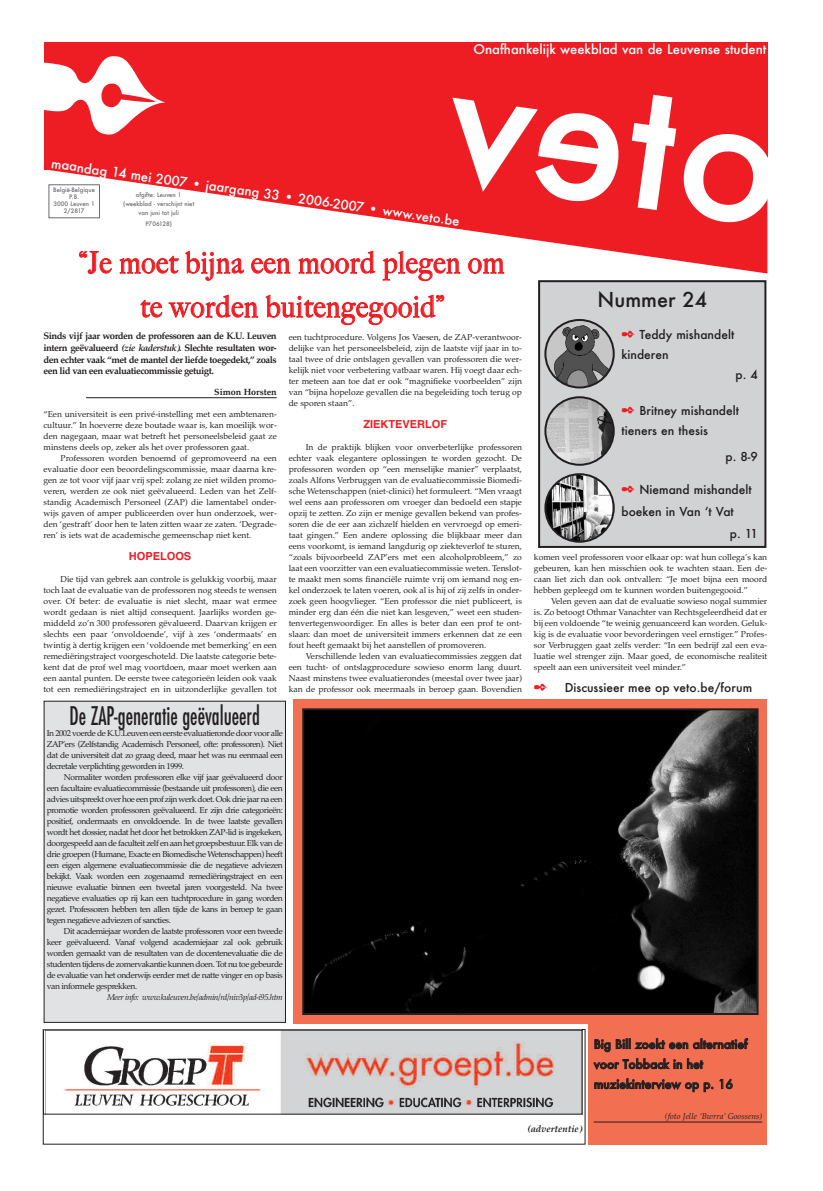
<style>
.page{position:relative;width:823px;height:1191px;background:#fff}
.page>*{position:absolute;margin:0;border:0;box-sizing:border-box;transform-origin:0 0}
.t1{font:500 30px/44px "Big Caslon";letter-spacing:.03em;color:#ee1d23;text-align:center;scale:.9 1}
.t2{font:500 condensed 25px "Futura";color:#231f20;scale:.8 1}
.t3{font:500 20px "Futura";color:#231f20}
.t4{font:500 13px "Futura";color:#fff}
.t5{font:500 12px/20px "Futura";color:#231f20}
.t6{font:700 11px "Helvetica";color:#ee1d23}
.t7{font:700 9.5px/11.6px "Palatino";letter-spacing:-.05em;color:#231f20;text-align:justify}
.t8{font:italic 700 9.5px "Palatino";color:#231f20}
.t9{font:700 9px "Palatino";color:#231f20}
.t10{font:8.5px/11px "Palatino";color:#231f20;text-align:justify}
.t11{font:italic 8.5px "Palatino";letter-spacing:-.05em;color:#231f20}
.t12{font:italic 8.5px "Palatino";color:#231f20}
.t13{font:500 6px/7px "Futura";color:#6c6d70;text-align:center}
.s1{font-style:italic}
.s2{color:#ee1d23}
</style>
<div class="page">
<div style="left:293px;top:699px;width:473px;height:324px;background:#f36f51"></div>
<hr style="left:86px;top:397px;width:190px;height:1px;background:#231f20">
<div style="left:44px;top:42px;width:723px;height:128px;background:#ee1d23"></div>
<svg style="left:48px;top:170px;width:719px;height:103px"></svg>
<div style="left:540px;top:282px;width:224px;height:264px;background:#d1d2d4"></div>
<div style="left:538px;top:280px;width:228px;height:268px;border:2px solid #231f20"></div>
<div style="left:49px;top:184px;width:51px;height:34px;border:1px solid #6c6d70"></div>
<svg style="left:544px;top:319px;width:70px;height:69px"></svg>
<svg style="left:544px;top:396px;width:70px;height:70px"></svg>
<svg style="left:544px;top:473px;width:70px;height:70px"></svg>
<img style="left:305px;top:711px;width:450px;height:301px">
<div style="left:302px;top:708px;width:456px;height:307px;border:2px solid #231f20"></div>
<div style="left:588px;top:1020px;width:178px;height:125px;background:#f36f51"></div>
<hr style="left:593px;top:1121px;width:168px;height:1px;background:#231f20">
<img style="left:63px;top:1031px;width:517px;height:81px">
<div style="left:44px;top:701px;width:241px;height:321px;background:#e1e2e4"></div>
<svg style="left:440px;top:93px;width:328px;height:135px"></svg>
<h3 class="t4" style="left:473px;top:41px;width:294px">Onafhankelijk weekblad van de Leuvense student</h3>
<h3 class="t4" style="left:52px;top:156px;width:413px;rotate:8deg">maandag 14 mei 2007 • jaargang 33 • 2006-2007 • www.veto.be</h3>
<p class="t13" style="left:53px;top:186px;width:43px">België-Belgique<br>P.B.<br>3000 Leuven 1<br>2/2817</p>
<p class="t13" style="left:123px;top:190px;width:73px;line-height:9px">afgifte: Leuven 1 (weekblad - verschijnt niet van juni tot juli</p>
<p class="t13" style="left:145px;top:220px;width:28px">P706128)</p>
<h1 class="t1" style="left:80px;top:241px;width:472px">“Je moet bijna een moord plegen om te worden buitengegooid”</h1>
<p class="t7" style="left:43px;top:330px;width:235px">Sinds vijf jaar worden de professoren aan de K.U. Leuven intern geëvalueerd <span class="s1">(zie kaderstuk)</span>. Slechte resultaten wor&shy;den echter vaak “met de mantel der liefde toegedekt,” zoals een lid van een evaluatiecommissie getuigt.</p>
<p class="t9" style="left:214px;top:386px;width:64px">Simon Horsten</p>
<p class="t10" style="left:43px;top:408px;width:235px">“Een universiteit is een privé-instelling met een ambtenaren&shy;cultuur.” In hoeverre deze boutade waar is, kan moeilijk wor&shy;den nagegaan, maar wat betreft het personeelsbeleid gaat ze minstens deels op, zeker als het over professoren gaat.</p>
<p class="t10" style="left:43px;top:452px;width:235px;text-indent:17px">Professoren worden benoemd of gepromoveerd na een evaluatie door een beoordelingscommissie, maar daarna kre&shy;gen ze tot voor vijf jaar vrij spel: zolang ze niet wilden promo&shy;veren, werden ze ook niet geëvalueerd. Leden van het Zelf&shy;standig Academisch Personeel (ZAP) die lamentabel onder&shy;wijs gaven of amper publiceerden over hun onderzoek, wer&shy;den ‘gestraft’ door hen te laten zitten waar ze zaten. ‘Degrade&shy;ren’ is iets wat de academische gemeenschap niet kent.</p>
<p class="t6" style="left:129px;top:549px;width:64px">HOPELOOS</p>
<p class="t10" style="left:43px;top:573px;width:235px;text-indent:17px">Die tijd van gebrek aan controle is gelukkig voorbij, maar toch laat de evaluatie van de professoren nog steeds te wensen over. Of beter: de evaluatie is niet slecht, maar wat ermee wordt gedaan is niet altijd consequent. Jaarlijks worden ge&shy;middeld zo’n 300 professoren gëvalueerd. Daarvan krijgen er slechts een paar ‘onvoldoende’, vijf à zes ‘ondermaats’ en twintig à dertig krijgen een ‘voldoende met bemerking’ en een remediëringstraject voorgeschoteld. Die laatste categorie bete&shy;kent dat de prof wel mag voortdoen, maar moet werken aan een aantal punten. De eerste twee categorieën leiden ook vaak tot een remediëringstraject en in uitzonderlijke gevallen tot</p>
<p class="t10" style="left:288px;top:331px;width:235px">een tuchtprocedure. Volgens Jos Vaesen, de ZAP-verantwoor&shy;delijke van het personeelsbeleid, zijn de laatste vijf jaar in to&shy;taal twee of drie ontslagen gevallen van professoren die wer&shy;kelijk niet voor verbetering vatbaar waren. Hij voegt daar ech&shy;ter meteen aan toe dat er ook “magnifieke voorbeelden” zijn van “bijna hopeloze gevallen die na begeleiding toch terug op de sporen staan”.</p>
<p class="t6" style="left:363px;top:417px;width:85px">ZIEKTEVERLOF</p>
<p class="t10" style="left:288px;top:441px;width:235px;text-indent:17px">In de praktijk blijken voor onverbeterlijke professoren echter vaak elegantere oplossingen te worden gezocht. De professoren worden op “een menselijke manier” verplaatst, zoals Alfons Verbruggen van de evaluatiecommissie Biomedi&shy;sche Wetenschappen (niet-clinici) het formuleert. “Men vraagt wel eens aan professoren om vroeger dan bedoeld een stapje opzij te zetten. Zo zijn er menige gevallen bekend van profes&shy;soren die de eer aan zichzelf hielden en vervroegd op emeri&shy;taat gingen.” Een andere oplossing die blijkbaar meer dan eens voorkomt, is iemand langdurig op ziekteverlof te sturen, “zoals bijvoorbeeld ZAP’ers met een alcoholprobleem,” zo laat een voorzitter van een evaluatiecommissie weten. Tenslot&shy;te maakt men soms financiële ruimte vrij om iemand nog en&shy;kel onderzoek te laten voeren, ook al is hij of zij zelfs in onder&shy;zoek geen hoogvlieger. “Een professor die niet publiceert, is minder erg dan één die niet kan lesgeven,” weet een studen&shy;tenvertegenwoordiger. En alles is beter dan een prof te ont&shy;slaan: dan moet de universiteit immers erkennen dat ze een fout heeft gemaakt bij het aanstellen of promoveren.</p>
<p class="t10" style="left:288px;top:650px;width:235px;text-indent:17px">Verschillende leden van evaluatiecommissies zeggen dat een tucht- of ontslagprocedure sowieso enorm lang duurt.<br>Naast minstens twee evaluatierondes (meestal over twee jaar) kan de professor ook meermaals in beroep gaan. Bovendien</p>
<h2 class="t2" style="left:70px;top:701px;width:239px">De ZAP-generatie geëvalueerd</h2>
<p class="t10" style="left:47px;top:727px;width:237px">In 2002 voerde de K.U.Leuven een eerste evaluatieronde door voor alle ZAP’ers (Zelfstandig Academisch Personeel, ofte: professoren). Niet dat de universiteit dat zo graag deed, maar het was nu eenmaal een decretale verplichting geworden in 1999.</p>
<p class="t10" style="left:47px;top:771px;width:237px;text-indent:17px">Normaliter worden professoren elke vijf jaar geëvalueerd door een facultaire evaluatiecommissie (bestaande uit professoren), die een advies uitspreekt over hoe een prof zijn werk doet. Ook drie jaar na een promotie worden professoren geëvalueerd. Er zijn drie categorieën: positief, ondermaats en onvoldoende. In de twee laatste gevallen wordt het dossier, nadat het door het betrokken ZAP-lid is ingekeken, doorgespeeld aan de faculteit zelf en aan het groepsbestuur. Elk van de drie groepen (Humane, Exacte en Biomedische Wetenschappen) heeft een eigen algemene evaluatiecommissie die de negatieve adviezen bekijkt. Vaak worden een zogenaamd remediëringstraject en een nieuwe evaluatie binnen een tweetal jaren voorgesteld. Na twee negatieve evaluaties op rij kan een tuchtprocedure in gang worden gezet. Professoren hebben ten allen tijde de kans in beroep te gaan tegen negatieve adviezen of sancties.</p>
<p class="t10" style="left:47px;top:925px;width:237px;text-indent:17px">Dit academiejaar worden de laatste professoren voor een tweede keer geëvalueerd. Vanaf volgend academiejaar zal ook gebruik worden gemaakt van de resultaten van de docentenevaluatie die de studenten tijdens de zomervakantie kunnen doen. Tot nu toe gebeurde de evaluatie van het onderwijs eerder met de natte vinger en op basis van informele gesprekken.</p>
<p class="t11" style="left:107px;top:992px;width:177px">Meer info: www.kuleuven.be/admin/rd/niv3p/ad-i95.htm</p>
<h3 class="t3" style="left:597px;top:288px;width:111px">Nummer 24</h3>
<h3 class="t5" style="left:621px;top:325px;width:114px"><span class="s2">✒</span> Teddy mishandelt kinderen</h3>
<h3 class="t5" style="left:735px;top:365px;width:24px">p. 4</h3>
<h3 class="t5" style="left:621px;top:400px;width:119px"><span class="s2">✒</span> Britney mishandelt tieners en thesis</h3>
<h3 class="t5" style="left:725px;top:446px;width:34px">p. 8-9</h3>
<h3 class="t5" style="left:621px;top:479px;width:132px"><span class="s2">✒</span> Niemand mishandelt</h3>
<h3 class="t5" style="left:621px;top:501px;width:114px">boeken in Van ‘t Vat</h3>
<h3 class="t5" style="left:729px;top:523px;width:30px">p. 11</h3>
<p class="t10" style="left:533px;top:551px;width:235px">komen veel professoren voor elkaar op: wat hun collega’s kan gebeuren, kan hen misschien ook te wachten staan. Een de&shy;caan liet zich dan ook ontvallen: “Je moet bijna een moord hebben gepleegd om te kunnen worden buitengegooid.”</p>
<p class="t10" style="left:533px;top:595px;width:235px;text-indent:17px">Velen geven aan dat de evaluatie sowieso nogal summier is. Zo betoogt Othmar Vanachter van Rechtsgeleerdheid dat er bij een voldoende “te weinig genuanceerd kan worden. Geluk&shy;kig is de evaluatie voor bevorderingen veel ernstiger.” Profes&shy;sor Verbruggen gaat zelfs verder: “In een bedrijf zal een eva&shy;luatie wel strenger zijn. Maar goed, de economische realiteit speelt aan een universiteit veel minder.”</p>
<h3 class="t5" style="left:533px;top:677px;width:220px"><span class="s2">✒</span> Discussieer mee op veto.be/forum</h3>
<h3 class="t5" style="left:593px;top:1034px;width:155px">Big Bill zoekt een alternatief voor Tobback in het muziekinterview op p. 16</h3>
<p class="t12" style="left:664px;top:1110px;width:99px">(foto Jelle ‘Bwrra’ Goossens)</p>
<p class="t8" style="left:527px;top:1123px;width:56px">(advertentie)</p>
</div>
